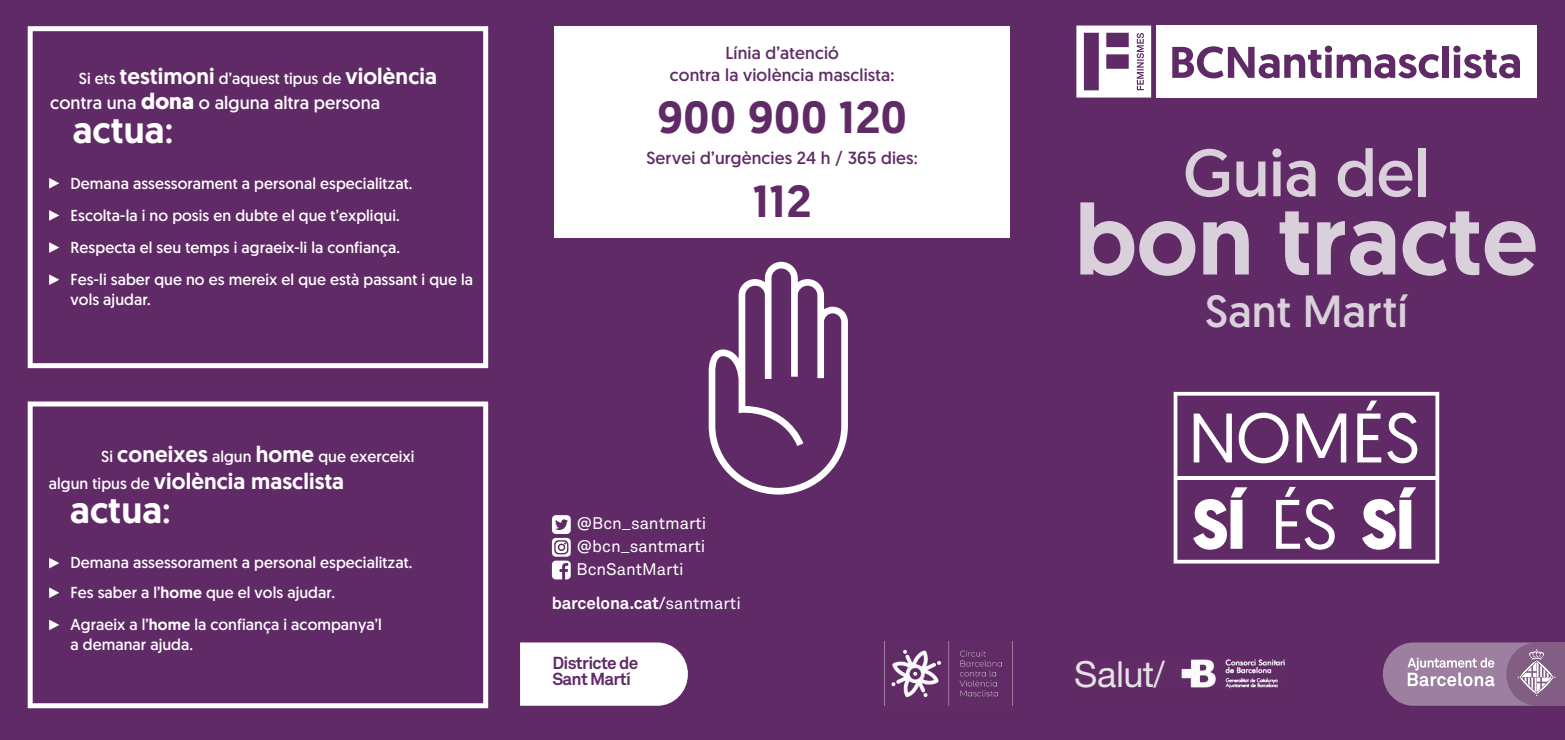
<style>
.page{position:relative;width:1565px;height:740px;background:#fff}
.page>*{position:absolute;margin:0;border:0;box-sizing:border-box;transform-origin:0 0}
.t1{font:500 99.58px "Geomanist";color:#dad0db}
.t2{font:66.5px "Geomanist";color:#dad0db}
.t3{font:500 44.98px "Geomanist";color:#602a66}
.t4{font:44.98px "Geomanist";letter-spacing:.005em;color:#dad0db}
.t5{font:500 37.45px "Geomanist";letter-spacing:.005em;color:#fff}
.t6{font:36.05px "Helvetica Neue LT Std";letter-spacing:-.015em;color:#e6e0e7}
.t7{font:500 22.4px "Geomanist";letter-spacing:.005em;color:#fff}
.t8{font:18.2px "Geomanist";letter-spacing:.005em;color:#fff}
.t9{font:17.5px/21.2px "Geomanist";letter-spacing:.01em;color:#602a66;text-align:center}
.t10{font:700 17.15px/16.3px "Akkurat Std";letter-spacing:-.04em;color:#602a66}
.t11{font:700 16.97px "Akkurat Std";letter-spacing:-.01em;color:#fff}
.t12{font:16.62px/23.3px "Akkurat Std";color:#fff;text-align:justify}
.t13{font:15.92px/32.2px "Geomanist";letter-spacing:.005em;color:#fff}
.s1{font-weight:500;font-size:22.4px}
.s2{font-weight:700;font-size:22.4px}
.s3{font-weight:400}
.s4{font-weight:400;font-size:15.92px}
.s5{font-weight:500}
.s6{font-weight:400;font-size:16.62px}
</style>
<div class="page">
<div style="left:0;top:0;width:1564px;height:739px;background:#602a66"></div>
<svg style="left:1382px;top:642px;width:182px;height:63px;background:#9e81a0"></svg>
<div style="left:1155px;top:26px;width:380px;height:71px;background:#fff"></div>
<svg style="left:1172px;top:46px;width:266px;height:32px"></svg>
<div style="left:1442px;top:46px;width:6px;height:32px;background:#602a66"></div>
<svg style="left:1453px;top:46px;width:66px;height:32px"></svg>
<svg style="left:1076px;top:26px;width:74px;height:71px"></svg>
<svg style="left:1173px;top:392px;width:265px;height:171px"></svg>
<svg style="left:1175px;top:475px;width:261px;height:4px"></svg>
<img style="left:1073px;top:658px;width:212px;height:30px">
<svg style="left:49px;top:557px;width:10px;height:11px"></svg>
<svg style="left:49px;top:587px;width:10px;height:11px"></svg>
<svg style="left:49px;top:619px;width:10px;height:11px"></svg>
<div style="left:28px;top:401px;width:460px;height:307px;border:5px solid #fff"></div>
<svg style="left:520px;top:642px;width:167px;height:63px"></svg>
<svg style="left:552px;top:515px;width:18px;height:64px"></svg>
<svg style="left:708px;top:262px;width:139px;height:232px"></svg>
<img style="left:884px;top:641px;width:128px;height:64px">
<div style="left:554px;top:26px;width:455px;height:211px;background:#fff"></div>
<svg style="left:49px;top:178px;width:10px;height:10px"></svg>
<svg style="left:49px;top:210px;width:21px;height:11px"></svg>
<svg style="left:49px;top:242px;width:21px;height:11px"></svg>
<svg style="left:49px;top:274px;width:21px;height:11px"></svg>
<div style="left:28px;top:26px;width:460px;height:342px;border:5px solid #fff"></div>
<svg style="left:0;top:732px;width:2px;height:8px"></svg>
<svg style="left:1562px;top:732px;width:3px;height:8px"></svg>
<p class="t13" style="left:79px;top:64px;width:359px">Si ets <span class="s1">testimoni</span> d’aquest tipus de <span class="s1">violència</span></p>
<p class="t8" style="left:50px;top:96px;width:331px">contra una <span class="s2">dona</span> o alguna altra persona</p>
<h3 class="t5" style="left:73px;top:115px;width:102px">actua<span class="s3">:</span></h3>
<p class="t13" style="left:71px;top:168px;width:404px">Demana assessorament a personal especialitzat.<br>Escolta-la i no posis en dubte el que t’expliqui.<br>Respecta el seu temps i agraeix-li la confiança.<br>Fes-li saber que no es mereix el que està passant i que la</p>
<p class="t13" style="left:71px;top:284px;width:82px">vols ajudar.</p>
<p class="t13" style="left:101px;top:441px;width:315px">Si <span class="s1">coneixes</span> algun <span class="s1">home</span> que exerceixi</p>
<h3 class="t7" style="left:49px;top:472px;width:296px"><span class="s4">algun tipus de</span> violència masclista</h3>
<h3 class="t5" style="left:70px;top:494px;width:102px">actua<span class="s3">:</span></h3>
<p class="t13" style="left:71px;top:549px;width:343px;line-height:29.6px">Demana assessorament a personal especialitzat.<br>Fes saber a l’<span class="s5">home</span> que el vols ajudar.</p>
<p class="t13" style="left:71px;top:616px;width:313px;line-height:19.6px">Agraeix a l’<span class="s5">home</span> la confiança i acompanya’l a demanar ajuda.</p>
<p class="t9" style="left:670px;top:44px;width:226px">Línia d’atenció<br>contra la violència masclista:</p>
<h3 class="t3" style="left:657px;top:99px;width:252px">900 900 120</h3>
<p class="t9" style="left:646px;top:149px;width:273px">Servei d’urgències 24 h / 365 dies:</p>
<h3 class="t3" style="left:752px;top:183px;width:60px">112</h3>
<p class="t12" style="left:576px;top:512px;width:131px">@Bcn_santmarti @bcn_santmarti BcnSantMarti</p>
<p class="t11" style="left:552px;top:595px;width:190px">barcelona.cat/<span class="s6">santmarti</span></p>
<p class="t10" style="left:552px;top:656px;width:87px">Districte de<br>Sant Martí</p>
<h2 class="t2" style="left:1183px;top:146px;width:248px">Guia del</h2>
<h1 class="t1" style="left:1074px;top:200px;width:464px">bon tracte</h1>
<h3 class="t4" style="left:1204px;top:293px;width:204px">Sant Martí</h3>
<h3 class="t6" style="left:1074px;top:660px;width:92px">Salut/</h3>
</div>
